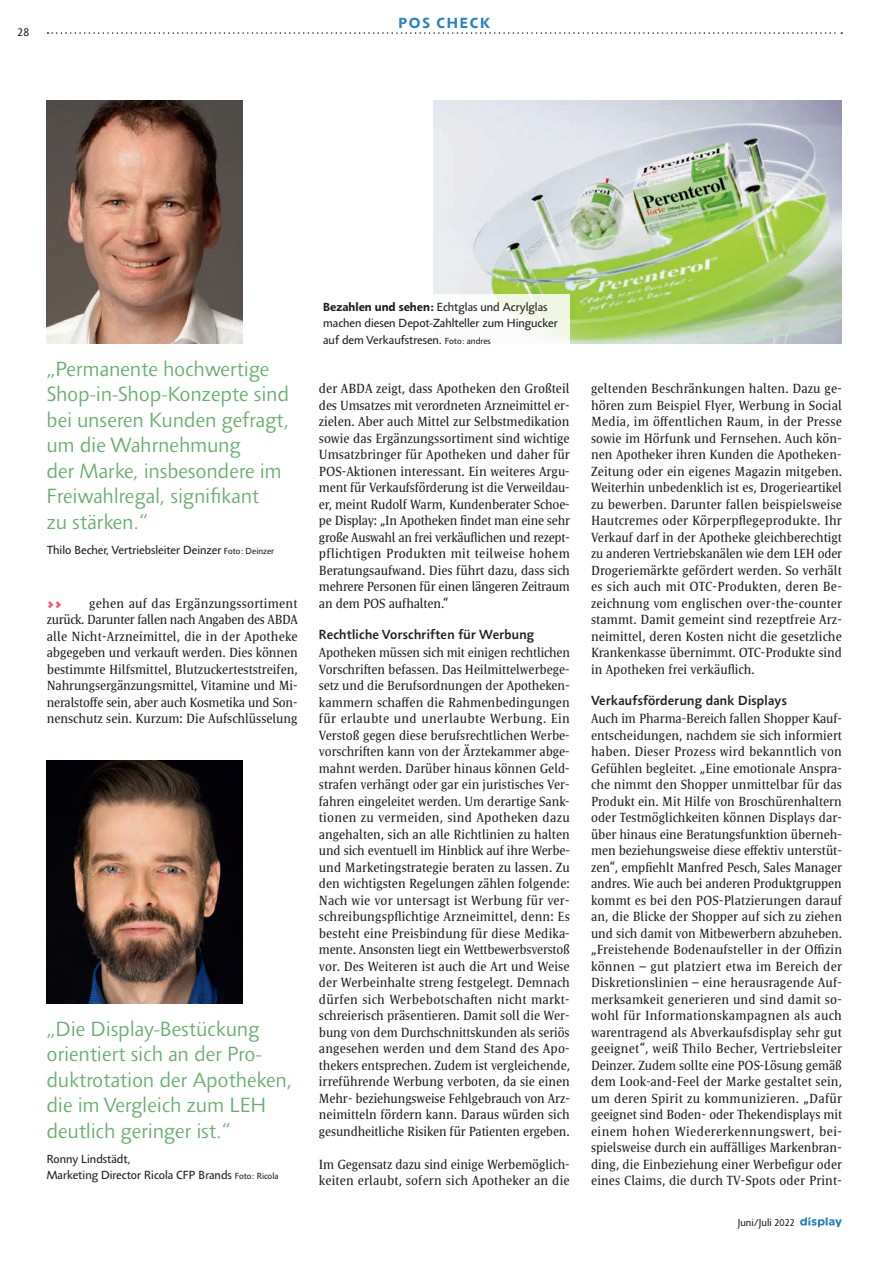
<style>
.page{position:relative;width:893px;height:1263px;background:#fff}
.page>*{position:absolute;margin:0;border:0;box-sizing:border-box;transform-origin:0 0}
.disp_Artikel_Zitat{font:300 21px/25.5px "Agilita LT Pro";color:#67af6e}
.t1{font:700 15px "Agilita LT Pro";letter-spacing:.115em;color:#2783c5}
.disp_Artikel_Fließte{font:13.5px/16.5px "Satero Serif LT Pro";letter-spacing:-.005em;color:#231f20;text-align:justify}
.disp_Artikel_Fließte-2{font:13.5px/16.5px "Satero Serif LT Pro";letter-spacing:-.005em;color:#231f20;text-align:justify;scale:.96 1}
.disp_Artikel_Zwische{font:500 13.5px "Agilita LT Pro";letter-spacing:.02em;color:#231f20}
.t2{font:900 13.5px "Agilita LT Pro";color:#f05972}
.disp_Artikel_Bildunt{font:12px/16.5px "Agilita LT Pro";color:#231f20}
.disp_Artikel_Zitatge{font:12px/16.5px "Agilita LT Pro";color:#231f20}
.t3{font:11.85px "Agilita LT Pro";color:#231f20}
.t4{font:10.5px "Agilita LT Pro";color:#231f20}
.s1{font-size:9px}
.s2{font-weight:700}
</style>
<div class="page">
<img style="left:47px;top:101px;width:195px;height:243px">
<img style="left:47px;top:761px;width:195px;height:243px">
<img style="left:433px;top:101px;width:409px;height:243px">
<div style="left:319px;top:294px;width:251px;height:66px;background:#fff"></div>
<svg style="left:800px;top:1217px;width:42px;height:10px"></svg>
<svg style="left:48px;top:32px;width:794px;height:2px"></svg>
<p class="t3" style="left:18px;top:23px;width:13px">28</p>
<p class="t1" style="left:398px;top:12px;width:93px">POS CHECK</p>
<p class="disp_Artikel_Zitat" style="left:47px;top:356px;width:244px">„Permanente hochwertige<br>Shop-in-Shop-Konzepte sind bei unseren Kunden gefragt, um die Wahrnehmung<br>der Marke, insbesondere im<br>Freiwahlregal, signifikant<br>zu stärken.“</p>
<p class="disp_Artikel_Zitatge" style="left:47px;top:541px;width:229px">Thilo Becher, Vertriebsleiter Deinzer <span class="s1">Foto: Deinzer</span></p>
<p class="disp_Artikel_Fließte" style="left:47px;top:595px;width:253px;text-indent:43px">gehen auf das Ergänzungssortiment zurück. Darunter fallen nach Angaben des ABDA alle Nicht-Arzneimittel, die in der Apotheke abgegeben und verkauft werden. Dies können bestimmte Hilfsmittel, Blutzuckerteststreifen, Nahrungsergänzungsmittel, Vitamine und Mi&shy;neralstoffe sein, aber auch Kosmetika und Son&shy;nenschutz sein. Kurzum: Die Aufschlüsselung</p>
<p class="t2" style="left:47px;top:592px;width:17px">&gt;&gt;</p>
<p class="disp_Artikel_Zitat" style="left:47px;top:1016px;width:247px">„Die Display-Bestückung orientiert sich an der Pro&shy;duktrotation der Apotheken, die im Vergleich zum LEH deutlich geringer ist.“</p>
<p class="disp_Artikel_Zitatge" style="left:47px;top:1150px;width:233px">Ronny Lindstädt,<br>Marketing Director Ricola CFP Brands <span class="s1">Foto: Ricola</span></p>
<p class="disp_Artikel_Bildunt" style="left:323px;top:298px;width:236px"><span class="s2">Bezahlen und sehen:</span> Echtglas und Acrylglas machen diesen Depot-Zahlteller zum Hingucker auf dem Verkaufstresen. <span class="s1">Foto: andres</span></p>
<p class="disp_Artikel_Fließte" style="left:319px;top:380px;width:253px">der ABDA zeigt, dass Apotheken den Großteil des Umsatzes mit verordneten Arzneimittel er&shy;zielen. Aber auch Mittel zur Selbstmedikation sowie das Ergänzungssortiment sind wichtige Umsatzbringer für Apotheken und daher für POS-Aktionen interessant. Ein weiteres Argu&shy;ment für Verkaufsförderung ist die Verweildau&shy;er, meint Rudolf Warm, Kundenberater Schoe&shy;pe Display: „In Apotheken findet man eine sehr große Auswahl an frei verkäuflichen und rezept&shy;pflichtigen Produkten mit teilweise hohem Beratungsaufwand. Dies führt dazu, dass sich mehrere Personen für einen längeren Zeitraum an dem POS aufhalten.“</p>
<p class="disp_Artikel_Zwische" style="left:319px;top:625px;width:217px">Rechtliche Vorschriften für Werbung</p>
<p class="disp_Artikel_Fließte-2" style="left:319px;top:644px;width:263px">Apotheken müssen sich mit einigen rechtlichen Vorschriften befassen. Das Heilmittelwerbege&shy;setz und die Berufsordnungen der Apotheken&shy;kammern schaffen die Rahmenbedingungen für erlaubte und unerlaubte Werbung. Ein Verstoß gegen diese berufsrechtlichen Werbe&shy;vorschriften kann von der Ärztekammer abge&shy;mahnt werden. Darüber hinaus können Geld&shy;strafen verhängt oder gar ein juristisches Ver&shy;fahren eingeleitet werden. Um derartige Sank&shy;tionen zu vermeiden, sind Apotheken dazu angehalten, sich an alle Richtlinien zu halten und sich eventuell im Hinblick auf ihre Werbe&shy;und Marketingstrategie beraten zu lassen. Zu den wichtigsten Regelungen zählen folgende:<br>Nach wie vor untersagt ist Werbung für ver&shy;schreibungspflichtige Arzneimittel, denn: Es besteht eine Preisbindung für diese Medika&shy;mente. Ansonsten liegt ein Wettbewerbsverstoß vor. Des Weiteren ist auch die Art und Weise der Werbeinhalte streng festgelegt. Demnach dürfen sich Werbebotschaften nicht markt&shy;schreierisch präsentieren. Damit soll die Wer&shy;bung von dem Durchschnittskunden als seriös angesehen werden und dem Stand des Apo&shy;thekers entsprechen. Zudem ist vergleichende, irreführende Werbung verboten, da sie einen Mehr- beziehungsweise Fehlgebrauch von Arz&shy;neimitteln fördern kann. Daraus würden sich gesundheitliche Risiken für Patienten ergeben.</p>
<p class="disp_Artikel_Fließte" style="left:319px;top:1156px;width:252px">Im Gegensatz dazu sind einige Werbemöglich&shy;keiten erlaubt, sofern sich Apotheker an die</p>
<p class="disp_Artikel_Fließte" style="left:591px;top:380px;width:253px">geltenden Beschränkungen halten. Dazu ge&shy;hören zum Beispiel Flyer, Werbung in Social Media, im öffentlichen Raum, in der Presse sowie im Hörfunk und Fernsehen. Auch kön&shy;nen Apotheker ihren Kunden die Apotheken-Zeitung oder ein eigenes Magazin mitgeben.<br>Weiterhin unbedenklich ist es, Drogerieartikel zu bewerben. Darunter fallen beispielsweise Hautcremes oder Körperpflegeprodukte. Ihr Verkauf darf in der Apotheke gleichberechtigt zu anderen Vertriebskanälen wie dem LEH oder Drogeriemärkte gefördert werden. So verhält es sich auch mit OTC-Produkten, deren Be&shy;zeichnung vom englischen over-the-counter stammt. Damit gemeint sind rezeptfreie Arz&shy;neimittel, deren Kosten nicht die gesetzliche Krankenkasse übernimmt. OTC-Produkte sind in Apotheken frei verkäuflich.</p>
<p class="disp_Artikel_Zwische" style="left:591px;top:691px;width:197px">Verkaufsförderung dank Displays</p>
<p class="disp_Artikel_Fließte" style="left:591px;top:710px;width:253px">Auch im Pharma-Bereich fallen Shopper Kauf&shy;entscheidungen, nachdem sie sich informiert haben. Dieser Prozess wird bekanntlich von Gefühlen begleitet. „Eine emotionale Anspra&shy;che nimmt den Shopper unmittelbar für das Produkt ein. Mit Hilfe von Broschürenhaltern oder Testmöglichkeiten können Displays dar&shy;über hinaus eine Beratungsfunktion überneh&shy;men beziehungsweise diese effektiv unterstüt&shy;zen“, empfiehlt Manfred Pesch, Sales Manager andres. Wie auch bei anderen Produktgruppen kommt es bei den POS-Platzierungen darauf an, die Blicke der Shopper auf sich zu ziehen und sich damit von Mitbewerbern abzuheben. „Freistehende Bodenaufsteller in der Offizin können – gut platziert etwa im Bereich der Diskretionslinien – eine herausragende Auf&shy;merksamkeit generieren und sind damit so&shy;wohl für Informationskampagnen als auch warentragend als Abverkaufsdisplay sehr gut geeignet“, weiß Thilo Becher, Vertriebsleiter Deinzer. Zudem sollte eine POS-Lösung gemäß dem Look-and-Feel der Marke gestaltet sein, um deren Spirit zu kommunizieren. „Dafür geeignet sind Boden- oder Thekendisplays mit einem hohen Wiedererkennungswert, bei&shy;spielsweise durch ein auffälliges Markenbran&shy;ding, die Einbeziehung einer Werbefigur oder eines Claims, die durch TV-Spots oder Print-</p>
<p class="t4" style="left:738px;top:1215px;width:59px">Juni/Juli 2022</p>
</div>
